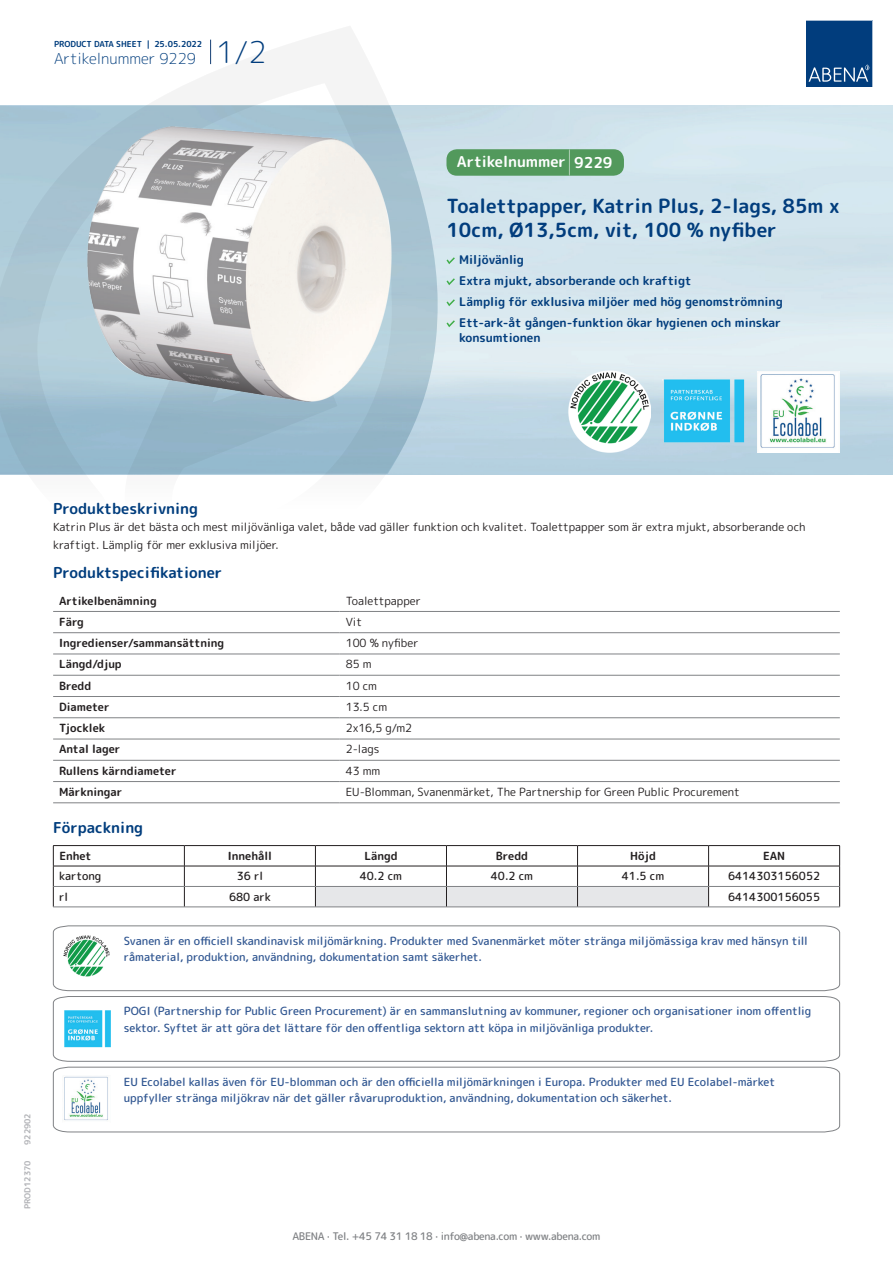
<style>
.page{position:relative;width:893px;height:1263px;background:#fff}
.page>*{position:absolute;margin:0;border:0;box-sizing:border-box;transform-origin:0 0}
.t1{font:700 19.5px/24px "Rounded Mplus 1 c";color:#013d7d}
.t2{font:700 15px "Rounded Mplus 1 c";color:#013d7d}
.t3{font:300 15px "Rounded Mplus 1 c";color:#013d7d}
.t4{font:700 15px "Rounded Mplus 1 c";color:#fff}
.t5{font:700 12px/21px "Rounded Mplus 1 c";color:#013d7d}
.t6{font:500 11.25px/16.5px "Rounded Mplus 1 c";color:#305691}
.t7{font:11.25px/18px "Rounded Mplus 1 c";color:#231f20}
.t8{font:700 11.25px "Rounded Mplus 1 c";color:#231f20}
.t9{font:500 11.25px "Rounded Mplus 1 c";color:#231f20}
.t10{font:500 10.5px "Rounded Mplus 1 c";letter-spacing:-.03em;color:#808285}
.t11{font:700 8.25px "Rounded Mplus 1 c";color:#013d7d}
.t12{font:700 8.25px "Rounded Mplus 1 c";color:#b2b3b7}
.s1{font-size:30px}
.s2{font-size:25.5px}
</style>
<div class="page">
<svg style="left:0;top:26px;width:439px;height:449px"></svg>
<svg style="left:0;top:106px;width:438px;height:368px;background:#a3c1d1"></svg>
<svg style="left:210px;top:40px;width:1px;height:24px"></svg>
<svg style="left:806px;top:20px;width:67px;height:67px;background:#144b86"></svg>
<img style="left:87px;top:127px;width:304px;height:275px">
<hr style="left:53px;top:611px;width:287px;height:1px;background:#808285">
<hr style="left:340px;top:611px;width:500px;height:1px;background:#808285">
<hr style="left:53px;top:632px;width:287px;height:1px;background:#808285">
<hr style="left:340px;top:632px;width:500px;height:1px;background:#808285">
<hr style="left:53px;top:654px;width:287px;height:1px;background:#808285">
<hr style="left:340px;top:654px;width:500px;height:1px;background:#808285">
<hr style="left:53px;top:675px;width:287px;height:1px;background:#808285">
<hr style="left:340px;top:675px;width:500px;height:1px;background:#808285">
<hr style="left:53px;top:696px;width:287px;height:1px;background:#808285">
<hr style="left:340px;top:696px;width:500px;height:1px;background:#808285">
<hr style="left:53px;top:717px;width:287px;height:1px;background:#808285">
<hr style="left:340px;top:717px;width:500px;height:1px;background:#808285">
<hr style="left:53px;top:739px;width:287px;height:1px;background:#808285">
<hr style="left:340px;top:739px;width:500px;height:1px;background:#808285">
<hr style="left:53px;top:760px;width:287px;height:1px;background:#808285">
<hr style="left:340px;top:760px;width:500px;height:1px;background:#808285">
<hr style="left:53px;top:781px;width:287px;height:1px;background:#808285">
<hr style="left:340px;top:781px;width:500px;height:1px;background:#808285">
<hr style="left:53px;top:802px;width:287px;height:1px;background:#808285">
<hr style="left:340px;top:802px;width:500px;height:1px;background:#808285">
<hr style="left:53px;top:845px;width:131px;height:1px;background:#231f20">
<hr style="left:184px;top:845px;width:131px;height:1px;background:#231f20">
<hr style="left:315px;top:845px;width:131px;height:1px;background:#231f20">
<hr style="left:446px;top:845px;width:131px;height:1px;background:#231f20">
<hr style="left:577px;top:845px;width:132px;height:1px;background:#231f20">
<hr style="left:709px;top:845px;width:131px;height:1px;background:#231f20">
<hr style="left:53px;top:866px;width:131px;height:1px;background:#231f20">
<hr style="left:184px;top:866px;width:131px;height:1px;background:#231f20">
<hr style="left:709px;top:866px;width:131px;height:1px;background:#231f20">
<svg style="left:53px;top:846px;width:1px;height:61px"></svg>
<svg style="left:184px;top:846px;width:1px;height:61px"></svg>
<svg style="left:315px;top:846px;width:394px;height:61px"></svg>
<svg style="left:839px;top:846px;width:1px;height:61px"></svg>
<hr style="left:54px;top:886px;width:130px;height:1px;background:#808285">
<hr style="left:184px;top:886px;width:131px;height:1px;background:#808285">
<hr style="left:315px;top:886px;width:131px;height:1px;background:#808285">
<hr style="left:446px;top:886px;width:131px;height:1px;background:#808285">
<hr style="left:577px;top:886px;width:132px;height:1px;background:#808285">
<hr style="left:709px;top:886px;width:130px;height:1px;background:#808285">
<hr style="left:53px;top:907px;width:131px;height:1px;background:#808285">
<hr style="left:184px;top:907px;width:131px;height:1px;background:#808285">
<hr style="left:315px;top:907px;width:131px;height:1px;background:#808285">
<hr style="left:446px;top:907px;width:131px;height:1px;background:#808285">
<hr style="left:577px;top:907px;width:132px;height:1px;background:#808285">
<hr style="left:709px;top:907px;width:131px;height:1px;background:#808285">
<svg style="left:53px;top:925px;width:787px;height:66px"></svg>
<svg style="left:53px;top:996px;width:787px;height:66px"></svg>
<svg style="left:53px;top:1067px;width:787px;height:65px"></svg>
<img style="left:569px;top:371px;width:81px;height:81px">
<img style="left:663px;top:380px;width:82px;height:63px">
<img style="left:757px;top:371px;width:82px;height:81px">
<svg style="left:446px;top:257px;width:9px;height:7px"></svg>
<svg style="left:446px;top:278px;width:9px;height:7px"></svg>
<svg style="left:446px;top:299px;width:9px;height:7px"></svg>
<svg style="left:446px;top:320px;width:9px;height:7px"></svg>
<div style="left:446px;top:149px;width:178px;height:27px;background:#52995c;border-radius:10px"></div>
<p class="t11" style="left:54px;top:38px;width:150px">PRODUCT DATA SHEET | 25.05.2022</p>
<h2 class="t3" style="left:54px;top:48px;width:214px">Artikelnummer 9229 <span class="s1">1/2</span></h2>
<h2 class="t4" style="left:457px;top:151px;width:157px">Artikelnummer <span class="s2">|</span> 9229</h2>
<h1 class="t1" style="left:446px;top:194px;width:394px">Toalettpapper, Katrin Plus, 2-lags, 85m x<br>10cm, Ø13,5cm, vit, 100 % nyfiber</h1>
<p class="t5" style="left:459px;top:249px;width:325px">Miljövänlig<br>Extra mjukt, absorberande och kraftigt<br>Lämplig för exklusiva miljöer med hög genomströmning Ett-ark-åt gången-funktion ökar hygienen och minskar</p>
<p class="t5" style="left:459px;top:327px;width:83px">konsumtionen</p>
<p class="t12" style="left:22px;top:1145px;width:33px;rotate:-90deg">922902</p>
<p class="t12" style="left:22px;top:1209px;width:50px;rotate:-90deg">PROD12370</p>
<h2 class="t2" style="left:53px;top:498px;width:146px">Produktbeskrivning</h2>
<p class="t7" style="left:53px;top:517px;width:754px">Katrin Plus är det bästa och mest miljövänliga valet, både vad gäller funktion och kvalitet. Toalettpapper som är extra mjukt, absorberande och kraftigt. Lämplig för mer exklusiva miljöer.</p>
<h2 class="t2" style="left:53px;top:562px;width:171px">Produktspecifikationer</h2>
<p class="t8" style="left:59px;top:592px;width:99px">Artikelbenämning</p>
<p class="t7" style="left:346px;top:591px;width:77px">Toalettpapper</p>
<p class="t8" style="left:59px;top:614px;width:26px">Färg</p>
<p class="t7" style="left:346px;top:613px;width:18px">Vit</p>
<p class="t8" style="left:59px;top:635px;width:167px">Ingredienser/sammansättning</p>
<p class="t7" style="left:346px;top:634px;width:74px">100 % nyfiber</p>
<p class="t8" style="left:59px;top:656px;width:64px">Längd/djup</p>
<p class="t7" style="left:346px;top:655px;width:27px">85 m</p>
<p class="t8" style="left:59px;top:678px;width:34px">Bredd</p>
<p class="t7" style="left:346px;top:676px;width:33px">10 cm</p>
<p class="t8" style="left:59px;top:699px;width:52px">Diameter</p>
<p class="t7" style="left:346px;top:698px;width:43px">13.5 cm</p>
<p class="t8" style="left:59px;top:720px;width:48px">Tjocklek</p>
<p class="t7" style="left:346px;top:719px;width:68px">2x16,5 g/m2</p>
<p class="t8" style="left:59px;top:741px;width:63px">Antal lager</p>
<p class="t7" style="left:346px;top:740px;width:35px">2-lags</p>
<p class="t8" style="left:59px;top:763px;width:119px">Rullens kärndiameter</p>
<p class="t7" style="left:346px;top:762px;width:36px">43 mm</p>
<p class="t8" style="left:59px;top:784px;width:65px">Märkningar</p>
<p class="t7" style="left:346px;top:783px;width:395px">EU-Blomman, Svanenmärket, The Partnership for Green Public Procurement</p>
<h2 class="t2" style="left:53px;top:817px;width:92px">Förpackning</h2>
<p class="t8" style="left:59px;top:848px;width:34px">Enhet</p>
<p class="t8" style="left:228px;top:848px;width:45px">Innehåll</p>
<p class="t8" style="left:364px;top:848px;width:35px">Längd</p>
<p class="t8" style="left:496px;top:848px;width:34px">Bredd</p>
<p class="t8" style="left:630px;top:848px;width:27px">Höjd</p>
<p class="t8" style="left:763px;top:848px;width:24px">EAN</p>
<p class="t9" style="left:59px;top:868px;width:44px">kartong</p>
<p class="t9" style="left:237px;top:868px;width:28px">36 rl</p>
<p class="t9" style="left:360px;top:868px;width:44px">40.2 cm</p>
<p class="t9" style="left:491px;top:868px;width:44px">40.2 cm</p>
<p class="t9" style="left:622px;top:868px;width:44px">41.5 cm</p>
<p class="t9" style="left:728px;top:868px;width:94px">6414303156052</p>
<p class="t9" style="left:59px;top:889px;width:10px">rl</p>
<p class="t9" style="left:229px;top:889px;width:43px">680 ark</p>
<p class="t9" style="left:728px;top:889px;width:94px">6414300156055</p>
<p class="t6" style="left:124px;top:932px;width:685px">Svanen är en officiell skandinavisk miljömärkning. Produkter med Svanenmärket möter stränga miljömässiga krav med hänsyn till råmaterial, produktion, användning, dokumentation samt säkerhet.</p>
<p class="t6" style="left:124px;top:1003px;width:689px">POGI (Partnership for Public Green Procurement) är en sammanslutning av kommuner, regioner och organisationer inom offentlig sektor. Syftet är att göra det lättare för den offentliga sektorn att köpa in miljövänliga produkter.</p>
<p class="t6" style="left:124px;top:1073px;width:653px">EU Ecolabel kallas även för EU-blomman och är den officiella miljömärkningen i Europa. Produkter med EU Ecolabel-märket uppfyller stränga miljökrav när det gäller råvaruproduktion, användning, dokumentation och säkerhet.</p>
<p class="t10" style="left:292px;top:1229px;width:309px">ABENA · Tel. +45 74 31 18 18 · info@abena.com · www.abena.com</p>
</div>
